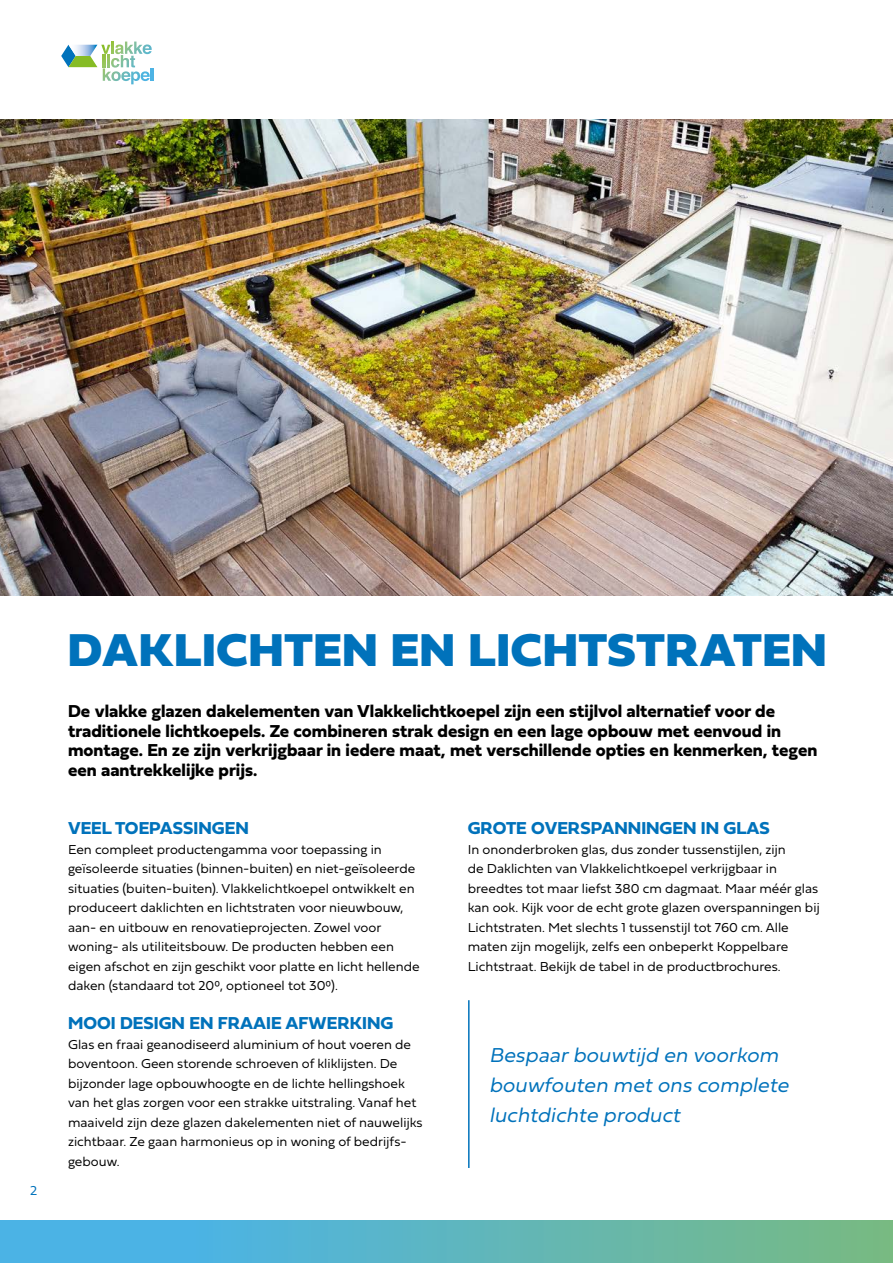
<style>
.page{position:relative;width:893px;height:1263px;background:#fff}
.page>*{position:absolute;margin:0;border:0;box-sizing:border-box;transform-origin:0 0}
.t1{font:48px "Fieldwork Hum Black";letter-spacing:.02em;color:#0072bb}
.t2{font:italic 21px/30px "Fieldwork Hum Light";color:#0072bb}
.t3{font:700 18px/19.5px "Fieldwork Hum";color:#000}
.t4{font:700 18px "Fieldwork Hum";color:#0072bb}
.t5{font:13.5px/19.5px "Fieldwork Hum Light";color:#000}
.t6{font:13.5px "Fieldwork Hum Light";color:#0072bb}
</style>
<div class="page">
<img style="left:0;top:119px;width:893px;height:476px">
<hr style="left:468px;top:1000px;width:2px;height:168px;background:#0072bb">
<img style="left:0;top:1220px;width:893px;height:43px">
<svg style="left:61px;top:42px;width:92px;height:42px"></svg>
<p class="t6" style="left:30px;top:1180px;width:9px">2</p>
<h1 class="t1" style="left:68px;top:606px;width:760px">DAKLICHTEN EN LICHTSTRATEN</h1>
<p class="t3" style="left:68px;top:701px;width:751px">De vlakke glazen dakelementen van Vlakkelichtkoepel zijn een stijlvol alternatief voor de traditionele lichtkoepels. Ze combineren strak design en een lage opbouw met eenvoud in montage. En ze zijn verkrijgbaar in iedere maat, met verschillende opties en kenmerken, tegen een aantrekkelijke prijs.</p>
<h3 class="t4" style="left:68px;top:814px;width:182px">VEEL TOEPASSINGEN</h3>
<p class="t5" style="left:68px;top:839px;width:353px">Een compleet productengamma voor toepassing in geïsoleerde situaties (binnen-buiten) en niet-geïsoleerde situaties (buiten-buiten). Vlakkelichtkoepel ontwikkelt en produceert daklichten en lichtstraten voor nieuwbouw, aan- en uitbouw en renovatieprojecten. Zowel voor woning- als utiliteitsbouw. De producten hebben een eigen afschot en zijn geschikt voor platte en licht hellende daken (standaard tot 20⁰, optioneel tot 30⁰).</p>
<h3 class="t4" style="left:68px;top:1009px;width:327px">MOOI DESIGN EN FRAAIE AFWERKING</h3>
<p class="t5" style="left:68px;top:1034px;width:356px">Glas en fraai geanodiseerd aluminium of hout voeren de boventoon. Geen storende schroeven of kliklijsten. De bijzonder lage opbouwhoogte en de lichte hellingshoek van het glas zorgen voor een strakke uitstraling. Vanaf het maaiveld zijn deze glazen dakelementen niet of nauwelijks zichtbaar. Ze gaan harmonieus op in woning of bedrijfs&shy;gebouw.</p>
<h3 class="t4" style="left:468px;top:814px;width:304px">GROTE OVERSPANNINGEN IN GLAS</h3>
<p class="t5" style="left:468px;top:839px;width:353px">In ononderbroken glas, dus zonder tussenstijlen, zijn<br>de Daklichten van Vlakkelichtkoepel verkrijgbaar in breedtes tot maar liefst 380 cm dagmaat. Maar méér glas kan ook. Kijk voor de echt grote glazen overspanningen bij Lichtstraten. Met slechts 1 tussenstijl tot 760 cm. Alle maten zijn mogelijk, zelfs een onbeperkt Koppelbare Lichtstraat. Bekijk de tabel in de productbrochures.</p>
<h2 class="t2" style="left:489px;top:1038px;width:307px">Bespaarbouwtijd en voorkom bouwfouten metonscomplete luchtdichte product</h2>
</div>
